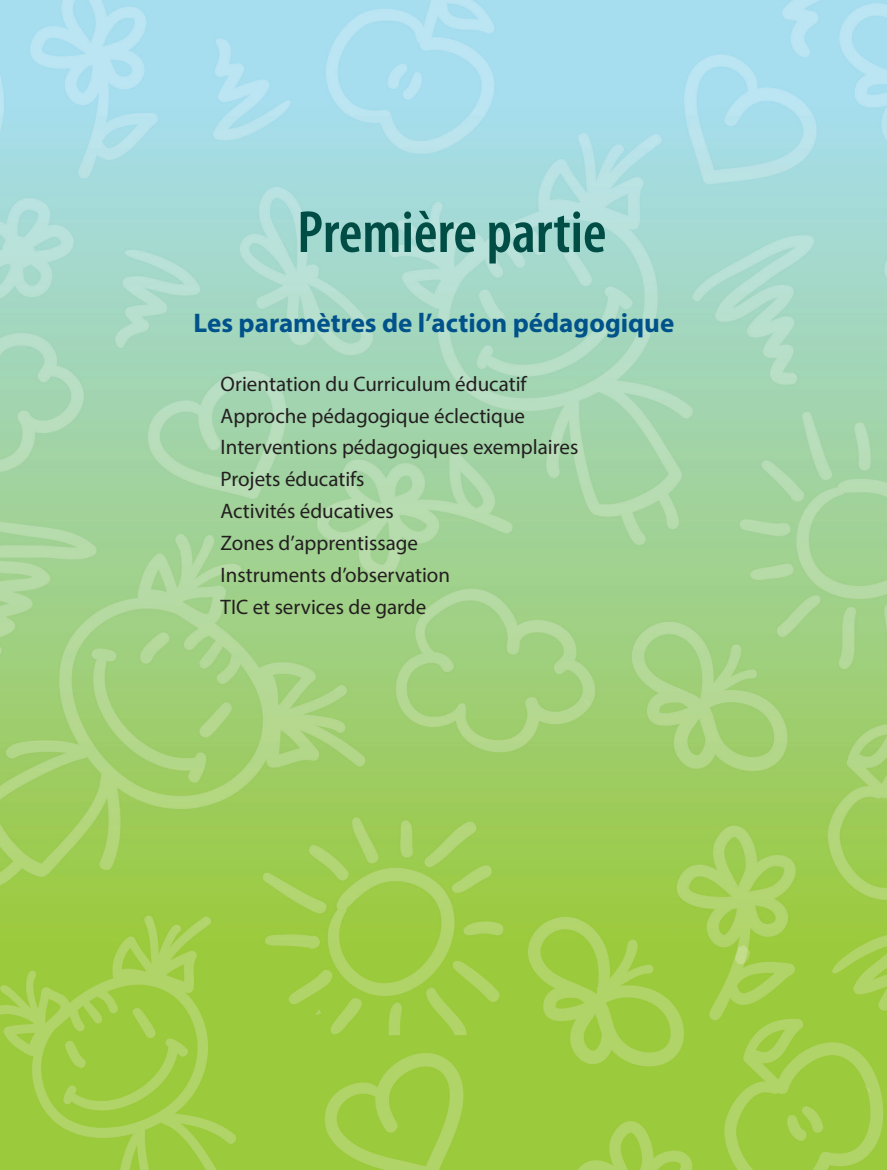
<style>
.page{position:relative;width:887px;height:1170px;background:#fff}
.page>*{position:absolute;margin:0;border:0;box-sizing:border-box;transform-origin:0 0}
.t1{font:600 condensed 60px "Myriad Pro";color:#004d46}
.t2{font:700 27px "Myriad Pro";color:#00528a}
.t3{font:21px/32px "Myriad Pro";color:#231f20}
</style>
<div class="page">
<img style="left:0;top:0;width:886px;height:1170px">
<h1 class="t1" style="left:297px;top:199px;width:311px">Première partie</h1>
<p class="t2" style="left:194px;top:305px;width:482px">Les paramètres de l’action pédagogique</p>
<p class="t3" style="left:220px;top:367px;width:359px">Orientation du Curriculum éducatif<br>Approche pédagogique éclectique<br>Interventions pédagogiques exemplaires<br>Projets éducatifs<br>Activités éducatives<br>Zones d’apprentissage<br>Instruments d’observation<br>TIC et services de garde</p>
</div>
